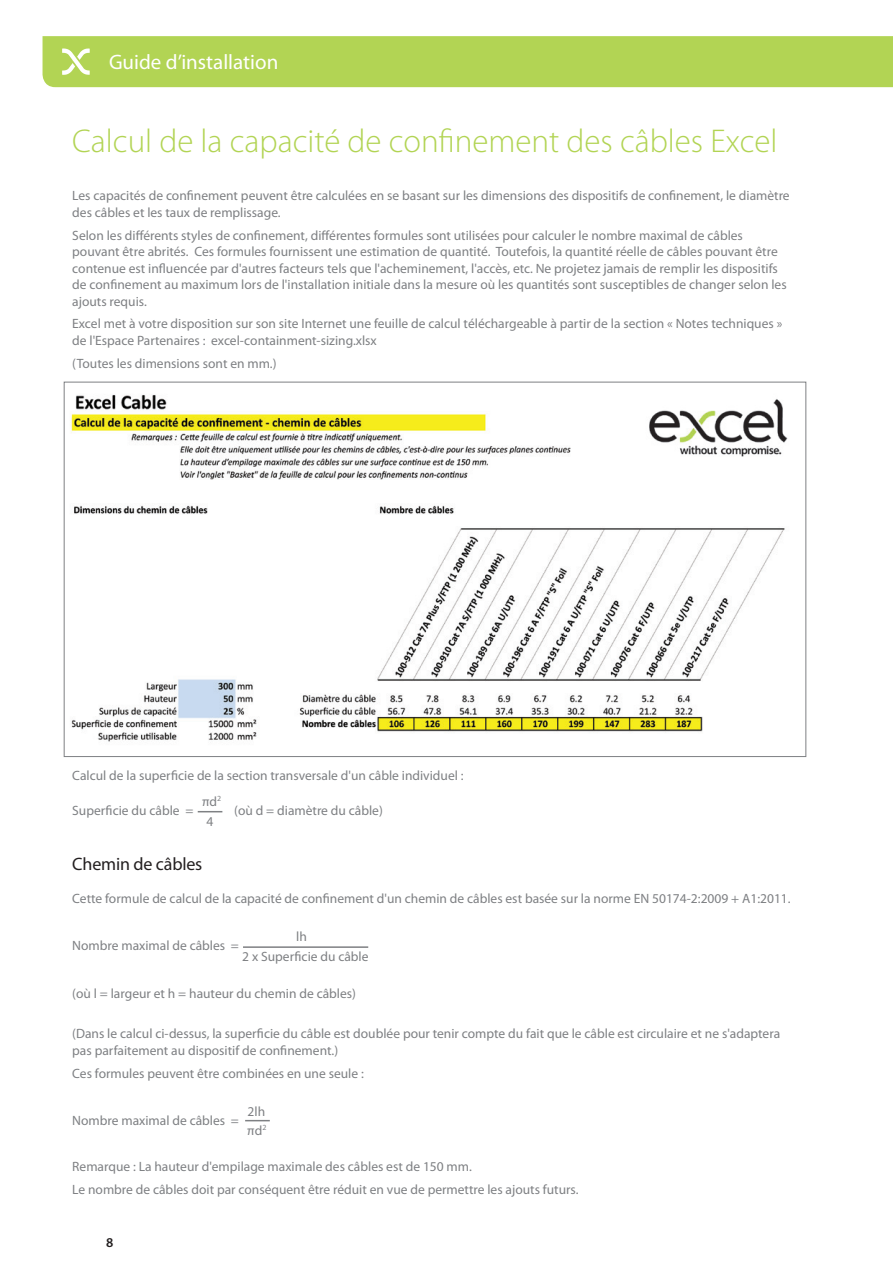
<style>
.page{position:relative;width:893px;height:1263px;background:#fff}
.page>*{position:absolute;margin:0;border:0;box-sizing:border-box;transform-origin:0 0}
.t1{font:300 33px "Myriad Pro";color:#b2d454}
.t2{font:21px "Myriad Pro";color:#fff}
.t3{font:18px "Myriad Pro";letter-spacing:-.01em;color:#231f20}
.t4{font:13.5px/16.5px "Myriad Pro";color:#7e8083}
.t5{font:600 13.5px "Myriad Pro";color:#231f20}
</style>
<div class="page">
<div style="left:43px;top:36px;width:850px;height:51px;background:#b2d454"></div>
<svg style="left:198px;top:811px;width:24px;height:1px"></svg>
<hr style="left:243px;top:946px;width:125px;height:2px;background:#7e8083">
<svg style="left:245px;top:1120px;width:25px;height:1px"></svg>
<img style="left:71px;top:394px;width:717px;height:348px">
<h2 class="t2" style="left:109px;top:50px;width:171px">Guide d’installation</h2>
<h1 class="t1" style="left:72px;top:123px;width:707px">Calcul de la capacité de confinement des câbles Excel</h1>
<p class="t4" style="left:72px;top:188px;width:719px">Les capacités de confinement peuvent être calculées en se basant sur les dimensions des dispositifs de confinement, le diamètre des câbles et les taux de remplissage.</p>
<p class="t4" style="left:72px;top:227px;width:716px">Selon les différents styles de confinement, différentes formules sont utilisées pour calculer le nombre maximal de câbles pouvant être abrités. Ces formules fournissent une estimation de quantité. Toutefois, la quantité réelle de câbles pouvant être contenue est influencée par d'autres facteurs tels que l'acheminement, l'accès, etc. Ne projetez jamais de remplir les dispositifs de confinement au maximum lors de l'installation initiale dans la mesure où les quantités sont susceptibles de changer selon les ajouts requis.</p>
<p class="t4" style="left:72px;top:316px;width:712px">Excel met à votre disposition sur son site Internet une feuille de calcul téléchargeable à partir de la section « Notes techniques » de l'Espace Partenaires : excel-containment-sizing.xlsx</p>
<p class="t4" style="left:72px;top:355px;width:206px">(Toutes les dimensions sont en mm.)</p>
<p class="t4" style="left:72px;top:767px;width:393px">Calcul de la superficie de la section transversale d'un câble individuel :</p>
<p class="t4" style="left:72px;top:802px;width:123px">Superficie du câble =</p>
<p class="t4" style="left:202px;top:793px;width:21px">πd<sup>2</sup></p>
<p class="t4" style="left:234px;top:802px;width:150px">(où d = diamètre du câble)</p>
<p class="t4" style="left:207px;top:813px;width:8px">4</p>
<h3 class="t3" style="left:72px;top:854px;width:132px">Chemin de câbles</h3>
<p class="t4" style="left:72px;top:890px;width:720px">Cette formule de calcul de la capacité de confinement d'un chemin de câbles est basée sur la norme EN 50174-2:2009 + A1:2011.</p>
<p class="t4" style="left:72px;top:938px;width:168px">Nombre maximal de câbles =</p>
<p class="t4" style="left:296px;top:929px;width:12px">lh</p>
<p class="t4" style="left:242px;top:949px;width:128px">2 x Superficie du câble</p>
<p class="t4" style="left:72px;top:985px;width:285px">(où l = largeur et h = hauteur du chemin de câbles)</p>
<p class="t4" style="left:72px;top:1026px;width:709px">(Dans le calcul ci-dessus, la superficie du câble est doublée pour tenir compte du fait que le câble est circulaire et ne s'adaptera pas parfaitement au dispositif de confinement.)</p>
<p class="t4" style="left:72px;top:1065px;width:293px">Ces formules peuvent être combinées en une seule :</p>
<p class="t4" style="left:72px;top:1112px;width:168px">Nombre maximal de câbles =</p>
<p class="t4" style="left:248px;top:1103px;width:19px">2lh</p>
<p class="t4" style="left:247px;top:1122px;width:21px">πd<sup>2</sup></p>
<p class="t4" style="left:72px;top:1155px;width:508px;line-height:23px">Remarque : La hauteur d'empilage maximale des câbles est de 150 mm.<br>Le nombre de câbles doit par conséquent être réduit en vue de permettre les ajouts futurs.</p>
<p class="t5" style="left:106px;top:1235px;width:9px">8</p>
</div>
